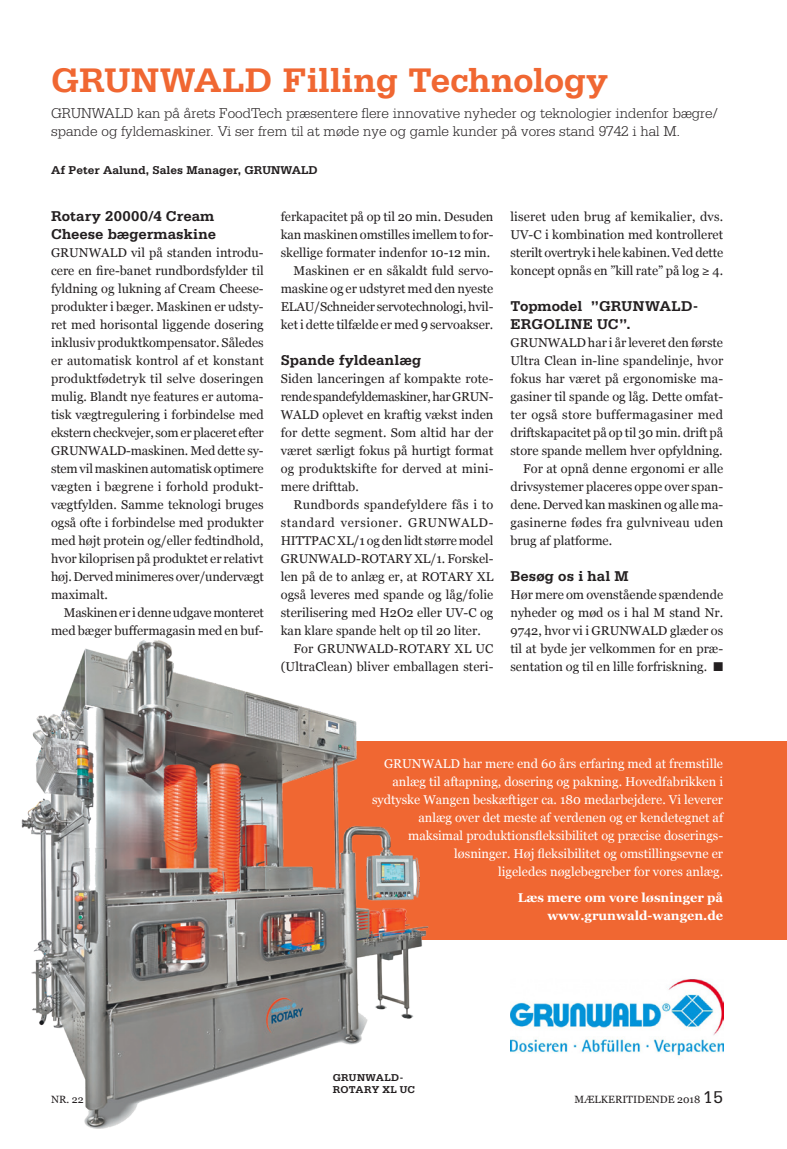
<style>
.page{position:relative;width:787px;height:1149px;background:#fff}
.page>*{position:absolute;margin:0;border:0;box-sizing:border-box;transform-origin:0 0}
.Rubrik_2{font:700 36px "Serifa";letter-spacing:-.01em;color:#f06732}
.Underrubrik_2{font:300 15px/18px "Serifa";color:#231f20}
.Mellemrubrik{font:700 15px/18px "Serifa";letter-spacing:.005em;color:#231f20}
.Brødtekst{font:12.75px/18px "Georgia";color:#231f20;text-align:justify}
.Brødtekst_ind{font:12.75px/18px "Georgia";color:#231f20;text-align:justify}
.t1{font:12.75px/18px "Georgia";color:#fff;text-align:right}
.Brødtekst_ind-2{font:12.75px/18px "Georgia";letter-spacing:-.02em;color:#231f20;text-align:right}
.t2{font:700 12.75px "Georgia";color:#fff}
.Forfatter{font:700 12px "Serifa";color:#231f20}
.t3{font:10.5px "Georgia";color:#231f20}
.Billedtekst{font:700 10.5px/12px "Serifa";letter-spacing:.02em;color:#231f20}
.s1{font-family:"Serifa";font-size:18px}
</style>
<div class="page">
<div style="left:244px;top:741px;width:543px;height:198px;background:#f06732"></div>
<img style="left:21px;top:640px;width:412px;height:489px">
<img style="left:510px;top:979px;width:213px;height:77px">
<p class="Rubrik_2" style="left:51px;top:59px;width:558px">GRUNWALD Filling Technology</p>
<p class="Underrubrik_2" style="left:51px;top:104px;width:668px">GRUNWALD kan på årets FoodTech præsentere flere innovative nyheder og teknologier indenfor bægre/ spande og fyldemaskiner. Vi ser frem til at møde nye og gamle kunder på vores stand 9742 i hal M.</p>
<p class="Forfatter" style="left:51px;top:163px;width:268px">Af Peter Aalund, Sales Manager, GRUNWALD</p>
<p class="Brødtekst_ind" style="left:281px;top:207px;width:214px">ferkapacitet på op til 20 min. Desuden kan maskinen omstilles imellem to for&shy;skellige formater indenfor 10-12 min.</p>
<p class="Brødtekst_ind" style="left:281px;top:261px;width:214px;text-indent:13px">Maskinen er en såkaldt fuld servo&shy;maskine og er udstyret med den nyeste ELAU/Schneider servotechnologi, hvil&shy;ket i dette tilfælde er med 9 servoakser.</p>
<p class="Mellemrubrik" style="left:281px;top:350px;width:142px">Spande fyldeanlæg</p>
<p class="Brødtekst" style="left:281px;top:369px;width:214px">Siden lanceringen af kompakte rote&shy;rende spandefyldemaskiner, har GRUN-WALD oplevet en kraftig vækst inden for dette segment. Som altid har der været særligt fokus på hurtigt format og produktskifte for derved at mini&shy;mere drifttab.</p>
<p class="Brødtekst_ind" style="left:281px;top:495px;width:214px;text-indent:13px">Rundbords spandefyldere fås i to standard versioner. GRUNWALD-HITTPAC XL/1 og den lidt større model GRUNWALD-ROTARY XL/1. Forskel&shy;len på de to anlæg er, at ROTARY XL også leveres med spande og låg/folie sterilisering med H2O2 eller UV-C og kan klare spande helt op til 20 liter.</p>
<p class="Brødtekst_ind" style="left:281px;top:639px;width:214px;text-align:right">For GRUNWALD-ROTARY XL UC (UltraClean) bliver emballagen steri-</p>
<p class="Mellemrubrik" style="left:51px;top:206px;width:166px">Rotary 20000/4 Cream<br>Cheese bægermaskine</p>
<p class="Brødtekst" style="left:51px;top:243px;width:214px">GRUNWALD vil på standen introdu&shy;cere en fire-banet rundbordsfylder til fyldning og lukning af Cream Cheese&shy;produkter i bæger. Maskinen er udsty&shy;ret med horisontal liggende dosering inklusiv produktkompensator. Således er automatisk kontrol af et konstant produktfødetryk til selve doseringen mulig. Blandt nye features er automa&shy;tisk vægtregulering i forbindelse med ekstern checkvejer, som er placeret efter GRUNWALD-maskinen. Med dette sy&shy;stem vil maskinen automatisk optimere vægten i bægrene i forhold produkt&shy;vægtfylden. Samme teknologi bruges også ofte i forbindelse med produkter med højt protein og/eller fedtindhold, hvor kiloprisen på produktet er relativt høj. Derved minimeres over/undervægt maximalt.</p>
<p class="Brødtekst_ind-2" style="left:51px;top:603px;width:214px">Maskinen er i denne udgave monteret med bæger buffermagasin med en buf-</p>
<p class="Brødtekst_ind" style="left:510px;top:207px;width:214px">liseret uden brug af kemikalier, dvs.<br>UV-C i kombination med kontrolleret sterilt overtryk i hele kabinen. Ved dette koncept opnås en ”kill rate” på log ≥ 4.</p>
<p class="Mellemrubrik" style="left:510px;top:296px;width:188px">Topmodel ”GRUNWALD-<br>ERGOLINE UC”.</p>
<p class="Brødtekst" style="left:510px;top:333px;width:214px">GRUNWALD har i år leveret den første Ultra Clean in-line spandelinje, hvor fokus har været på ergonomiske ma&shy;gasiner til spande og låg. Dette omfat&shy;ter også store buffermagasiner med driftskapacitet på op til 30 min. drift på store spande mellem hver opfyldning.</p>
<p class="Brødtekst_ind" style="left:510px;top:459px;width:214px;text-indent:13px">For at opnå denne ergonomi er alle drivsystemer placeres oppe over span&shy;dene. Derved kan maskinen og alle ma&shy;gasinerne fødes fra gulvniveau uden brug af platforme.</p>
<p class="Mellemrubrik" style="left:510px;top:566px;width:120px">Besøg os i hal M</p>
<p class="Brødtekst" style="left:510px;top:585px;width:214px">Hør mere om ovenstående spændende nyheder og mød os i hal M stand Nr.<br>9742, hvor vi i GRUNWALD glæder os til at byde jer velkommen for en præ&shy;sentation og til en lille forfriskning. ■</p>
<p class="t1" style="left:372px;top:753px;width:352px">GRUNWALD har mere end 60 års erfaring med at fremstille anlæg til aftapning, dosering og pakning. Hovedfabrikken i sydtyske Wangen beskæftiger ca. 180 medarbejdere. Vi leverer anlæg over det meste af verdenen og er kendetegnet af maksimal produktionsfleksibilitet og præcise doserings&shy;løsninger. Høj fleksibilitet og omstillingsevne er<br>ligeledes nøglebegreber for vores anlæg.</p>
<p class="t2" style="left:518px;top:887px;width:207px">Læs mere om vore løsninger på</p>
<p class="t2" style="left:547px;top:905px;width:177px">www.grunwald-wangen.de</p>
<p class="Billedtekst" style="left:333px;top:1070px;width:84px">GRUNWALD-<br>ROTARY XL UC</p>
<p class="t3" style="left:51px;top:1091px;width:34px">NR. 22</p>
<p class="t3" style="left:574px;top:1091px;width:150px">MÆLKERITIDENDE 2018 <span class="s1">15</span></p>
</div>
